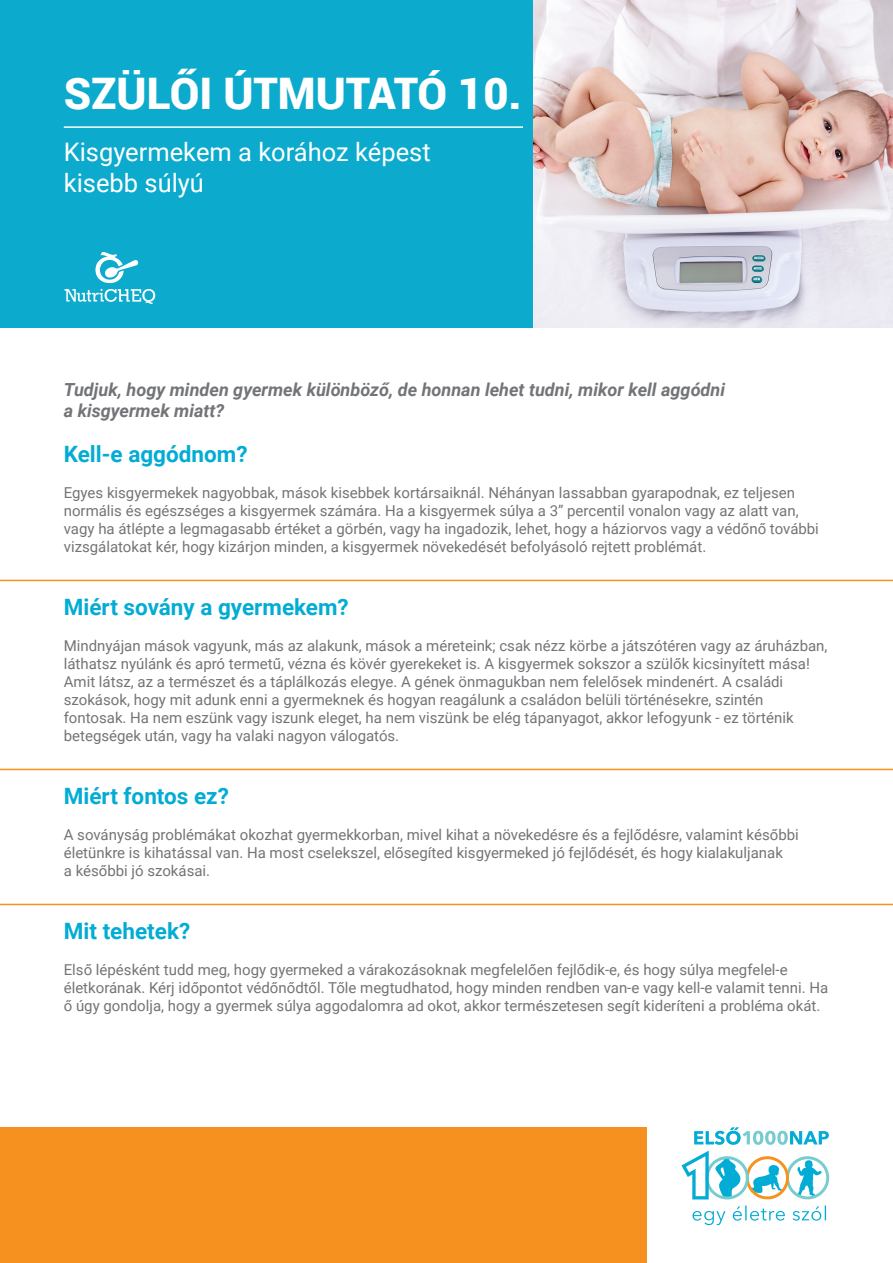
<style>
.page{position:relative;width:893px;height:1263px;background:#fff}
.page>*{position:absolute;margin:0;border:0;box-sizing:border-box;transform-origin:0 0}
.t1{font:900 43.5px "Roboto";color:#fff}
.t2{font:25.5px/30.6px "Roboto";color:#fff}
.t3{font:700 22.5px "Roboto";color:#03acd4}
.t4{font:italic 700 18px/21.6px "Roboto";color:#727477}
.t5{font:15px/18px "Roboto";color:#727477}
</style>
<div class="page">
<div style="left:0;top:0;width:578px;height:327px;background:#0cabcd"></div>
<img style="left:534px;top:0;width:359px;height:327px">
<hr style="left:64px;top:126px;width:459px;height:2px;background:#fff">
<hr style="left:0;top:580px;width:893px;height:1px;background:#f7931d">
<hr style="left:0;top:769px;width:893px;height:1px;background:#f7931d">
<hr style="left:0;top:904px;width:893px;height:1px;background:#f7931d">
<div style="left:0;top:1127px;width:646px;height:136px;background:#f69120"></div>
<svg style="left:65px;top:252px;width:90px;height:52px"></svg>
<svg style="left:681px;top:1127px;width:148px;height:72px"></svg>
<svg style="left:692px;top:1205px;width:134px;height:20px"></svg>
<p class="t1" style="left:64px;top:63px;width:459px">SZÜLŐI ÚTMUTATÓ 10.</p>
<p class="t2" style="left:64px;top:136px;width:368px">Kisgyermekem a korához képest kisebb súlyú</p>
<p class="t4" style="left:64px;top:378px;width:663px">Tudjuk, hogy minden gyermek különböző, de honnan lehet tudni, mikor kell aggódni a kisgyermek miatt?</p>
<p class="t3" style="left:64px;top:438px;width:185px">Kell-e aggódnom?</p>
<p class="t5" style="left:64px;top:483px;width:757px">Egyes kisgyermekek nagyobbak, mások kisebbek kortársaiknál. Néhányan lassabban gyarapodnak, ez teljesen normális és egészséges a kisgyermek számára. Ha a kisgyermek súlya a 3” percentil vonalon vagy az alatt van, vagy ha átlépte a legmagasabb értéket a görbén, vagy ha ingadozik, lehet, hogy a háziorvos vagy a védőnő további vizsgálatokat kér, hogy kizárjon minden, a kisgyermek növekedését befolyásoló rejtett problémát.</p>
<p class="t3" style="left:64px;top:591px;width:287px">Miért sovány a gyermekem?</p>
<p class="t5" style="left:64px;top:636px;width:765px">Mindnyájan mások vagyunk, más az alakunk, mások a méreteink; csak nézz körbe a játszótéren vagy az áruházban, láthatsz nyúlánk és apró termetű, vézna és kövér gyerekeket is. A kisgyermek sokszor a szülők kicsinyített mása!<br>Amit látsz, az a természet és a táplálkozás elegye. A gének önmagukban nem felelősek mindenért. A családi szokások, hogy mit adunk enni a gyermeknek és hogyan reagálunk a családon belüli történésekre, szintén fontosak. Ha nem eszünk vagy iszunk eleget, ha nem viszünk be elég tápanyagot, akkor lefogyunk - ez történik betegségek után, vagy ha valaki nagyon válogatós.</p>
<p class="t3" style="left:64px;top:780px;width:167px">Miért fontos ez?</p>
<p class="t5" style="left:64px;top:825px;width:736px">A soványság problémákat okozhat gyermekkorban, mivel kihat a növekedésre és a fejlődésre, valamint későbbi életünkre is kihatással van. Ha most cselekszel, elősegíted kisgyermeked jó fejlődését, és hogy kialakuljanak<br>a későbbi jó szokásai.</p>
<p class="t3" style="left:64px;top:915px;width:128px">Mit tehetek?</p>
<p class="t5" style="left:64px;top:960px;width:766px">Első lépésként tudd meg, hogy gyermeked a várakozásoknak megfelelően fejlődik-e, és hogy súlya megfelel-e életkorának. Kérj időpontot védőnődtől. Tőle megtudhatod, hogy minden rendben van-e vagy kell-e valamit tenni. Ha ő úgy gondolja, hogy a gyermek súlya aggodalomra ad okot, akkor természetesen segít kideríteni a probléma okát.</p>
</div>
